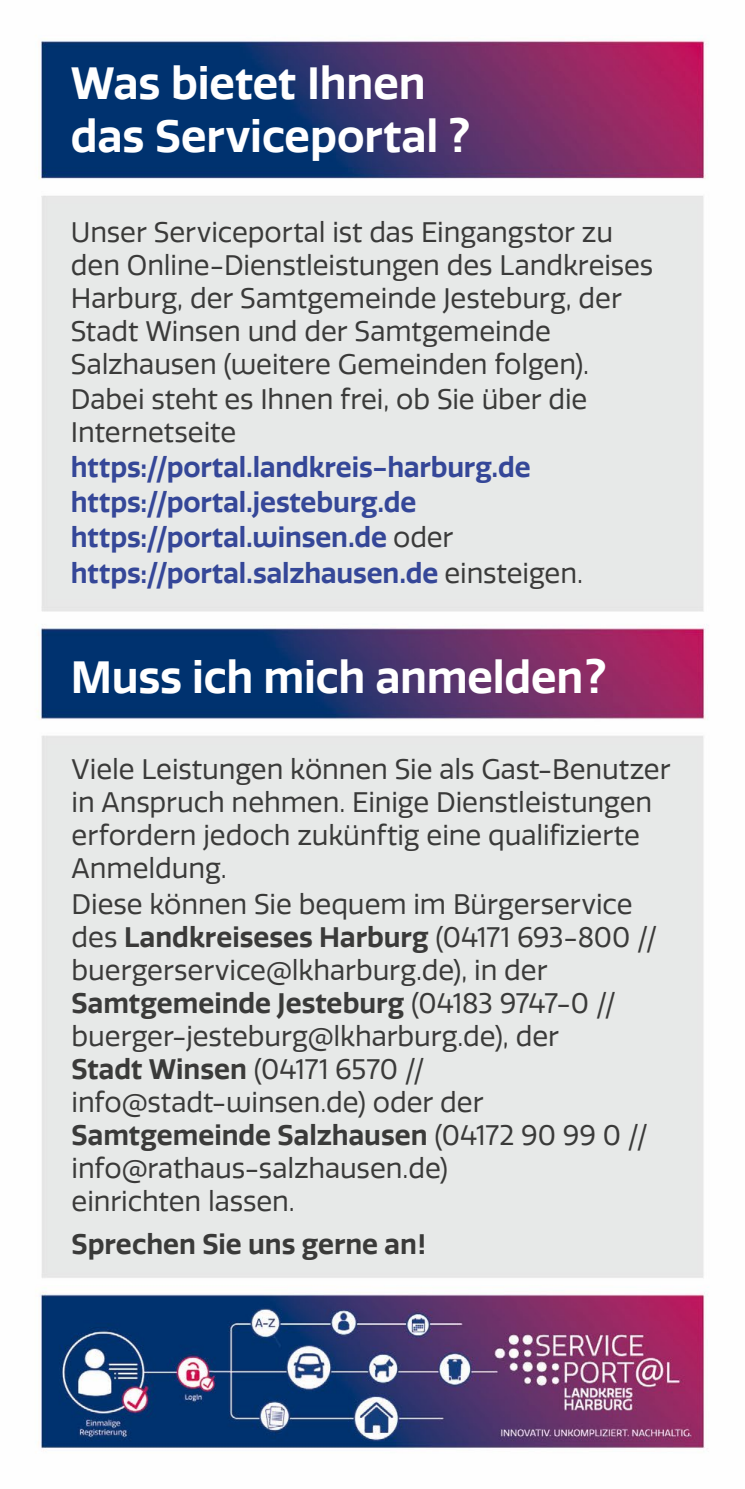
<style>
.page{position:relative;width:745px;height:1489px;background:#fff}
.page>*{position:absolute;margin:0;border:0;box-sizing:border-box;transform-origin:0 0}
.t1{font:600 44px/52.8px "Quatro W00";letter-spacing:-.005em;color:#fff}
.t2{font:27.5px/33px "Quatro W00";letter-spacing:-.005em;color:#3a3a39}
.t3{font:600 27.5px/35px "Quatro W00";letter-spacing:-.005em;color:#354798}
.t4{font:600 27.5px "Quatro W00";color:#3a3a39}
.s1{font-weight:400;color:#3a3a39}
.s2{font-weight:600}
</style>
<div class="page">
<img style="left:36px;top:39px;width:673px;height:1410px">
<h1 class="t1" style="left:71px;top:58px;width:401px">Was bietet Ihnen das Serviceportal ?</h1>
<p class="t2" style="left:71px;top:216px;width:583px">Unser Serviceportal ist das Eingangstor zu den Online-Dienstleistungen des Landkreises Harburg, der Samtgemeinde Jesteburg, der Stadt Winsen und der Samtgemeinde Salzhausen (weitere Gemeinden folgen).</p>
<p class="t2" style="left:71px;top:383px;width:517px">Dabei steht es Ihnen frei, ob Sie über die<br>Internetseite</p>
<p class="t3" style="left:71px;top:450px;width:513px">https://portal.landkreis-harburg.de https://portal.jesteburg.de https://portal.winsen.de <span class="s1">oder </span>https://portal.salzhausen.de <span class="s1">einsteigen.</span></p>
<h1 class="t1" style="left:71px;top:652px;width:536px">Muss ich mich anmelden ?</h1>
<p class="t2" style="left:72px;top:753px;width:600px">Viele Leistungen können Sie als Gast-Benutzer in Anspruch nehmen. Einige Dienstleistungen erfordern jedoch zukünftig eine qualifizierte Anmeldung.</p>
<p class="t2" style="left:72px;top:887px;width:586px">Diese können Sie bequem im Bürgerservice des <span class="s2">Landkreiseses Harburg</span> (04171 693-800 // buergerservice@lkharburg.de), in der <span class="s2">Samtgemeinde Jesteburg</span> (04183 9747-0 // buerger-jesteburg@lkharburg.de), der<br><span class="s2">Stadt Winsen</span> (04171 6570 // info@stadt-winsen.de) oder der <span class="s2">Samtgemeinde Salzhausen</span> (04172 90 99 0 // info@rathaus-salzhausen.de)<br>einrichten lassen.</p>
<p class="t4" style="left:72px;top:1227px;width:356px">Sprechen Sie uns gerne an !</p>
</div>
